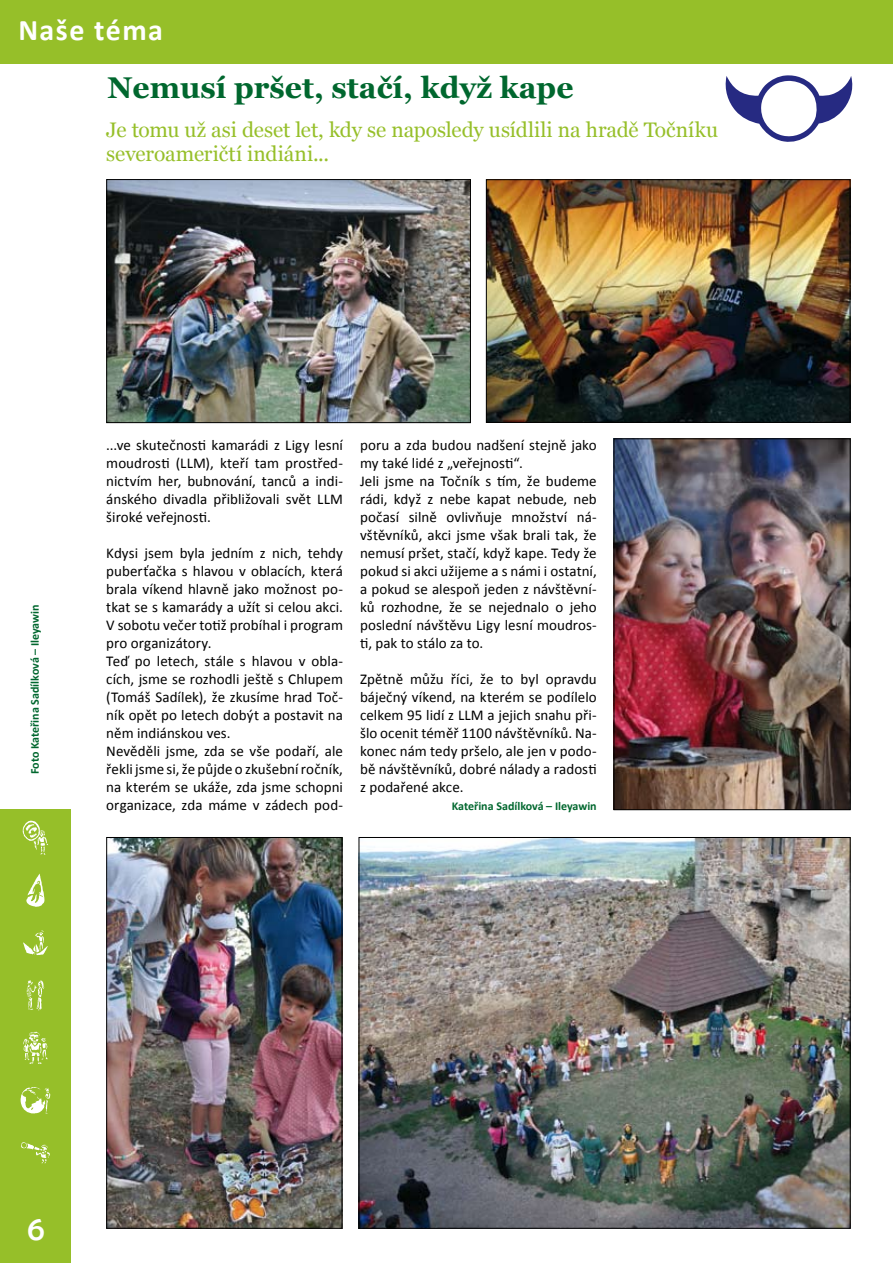
<style>
.page{position:relative;width:893px;height:1263px;background:#fff}
.page>*{position:absolute;margin:0;border:0;box-sizing:border-box;transform-origin:0 0}
.t1{font:34.5px "Berlin Sans FB";color:#fff}
.t2{font:700 30px "Georgia";color:#00672e}
.t3{font:700 30px "Calibri";letter-spacing:.05em;color:#fff}
.t4{font:21px/24px "Georgia";letter-spacing:-.005em;color:#96bf29}
.t5{font:15px/18px "Calibri";letter-spacing:.005em;color:#000;text-align:justify}
.t6{font:700 12px "Calibri";color:#00672e}
</style>
<div class="page">
<div style="left:0;top:0;width:893px;height:63px;background:#96bf29"></div>
<div style="left:0;top:809px;width:71px;height:454px;background:#96bf29"></div>
<svg style="left:21px;top:1142px;width:29px;height:21px"></svg>
<svg style="left:21px;top:1087px;width:30px;height:27px"></svg>
<svg style="left:23px;top:1032px;width:25px;height:32px"></svg>
<svg style="left:27px;top:980px;width:17px;height:30px"></svg>
<svg style="left:23px;top:930px;width:25px;height:25px"></svg>
<svg style="left:26px;top:874px;width:19px;height:33px"></svg>
<svg style="left:22px;top:821px;width:26px;height:34px"></svg>
<img style="left:488px;top:181px;width:360px;height:240px">
<div style="left:486px;top:179px;width:364px;height:244px;border:1px solid #000"></div>
<img style="left:108px;top:181px;width:361px;height:240px">
<div style="left:106px;top:179px;width:365px;height:244px;border:1px solid #000"></div>
<img style="left:361px;top:839px;width:487px;height:388px">
<img style="left:616px;top:440px;width:232px;height:368px">
<div style="left:614px;top:438px;width:236px;height:372px;border:1px solid #000"></div>
<img style="left:108px;top:839px;width:232px;height:388px">
<div style="left:106px;top:837px;width:236px;height:392px;border:1px solid #000"></div>
<svg style="left:726px;top:75px;width:126px;height:67px"></svg>
<h2 class="t3" style="left:18px;top:8px;width:146px">Naše téma</h2>
<h2 class="t2" style="left:107px;top:68px;width:468px">Nemusí pršet, stačí, když kape</h2>
<h3 class="t4" style="left:106px;top:118px;width:613px">Je tomu už asi deset let, kdy se naposledy usídlili na hradě Točníku severoameričtí indiáni...</h3>
<p class="t6" style="left:26px;top:774px;width:171px;rotate:-90deg">Foto Kateřina Sadílková – Ileyawin</p>
<p class="t5" style="left:106px;top:436px;width:238px">...ve skutečnosti kamarádi z Ligy lesní moudrosti (LLM), kteří tam prostřed&shy;nictvím her, bubnování, tanců a indi&shy;ánského divadla přibližovali svět LLM široké veřejnosti.</p>
<p class="t5" style="left:106px;top:544px;width:238px;text-align:left">Kdysi jsem byla jedním z nich, tehdy puberťačka s hlavou v oblacích, která brala víkend hlavně jako možnost po&shy;tkat se s kamarády a užít si celou akci.<br>V sobotu večer totiž probíhal i program pro organizátory.<br>Teď po letech, stále s hlavou v obla&shy;cích, jsme se rozhodli ještě s Chlupem (Tomáš Sadílek), že zkusíme hrad Toč&shy;ník opět po letech dobýt a postavit na něm indiánskou ves.<br>Nevěděli jsme, zda se vše podaří, ale řekli jsme si, že půjde o zkušební ročník, na kterém se ukáže, zda jsme schopni organizace, zda máme v zádech pod-</p>
<p class="t5" style="left:360px;top:436px;width:238px;text-align:left">poru a zda budou nadšení stejně jako my také lidé z „veřejnosti“.<br>Jeli jsme na Točník s tím, že budeme rádi, když z nebe kapat nebude, neb počasí silně ovlivňuje množství ná&shy;vštěvníků, akci jsme však brali tak, že nemusí pršet, stačí, když kape. Tedy že pokud si akci užijeme a s námi i ostatní, a pokud se alespoň jeden z návštěvní&shy;ků rozhodne, že se nejednalo o jeho poslední návštěvu Ligy lesní moudros&shy;ti, pak to stálo za to.</p>
<p class="t5" style="left:360px;top:670px;width:238px">Zpětně můžu říci, že to byl opravdu báječný víkend, na kterém se podílelo celkem 95 lidí z LLM a jejich snahu při&shy;šlo ocenit téměř 1100 návštěvníků. Na&shy;konec nám tedy pršelo, ale jen v podo&shy;bě návštěvníků, dobré nálady a radosti z podařené akce.</p>
<p class="t6" style="left:452px;top:798px;width:146px">Kateřina Sadílková – Ileyawin</p>
<h1 class="t1" style="left:27px;top:1209px;width:19px">6</h1>
</div>
